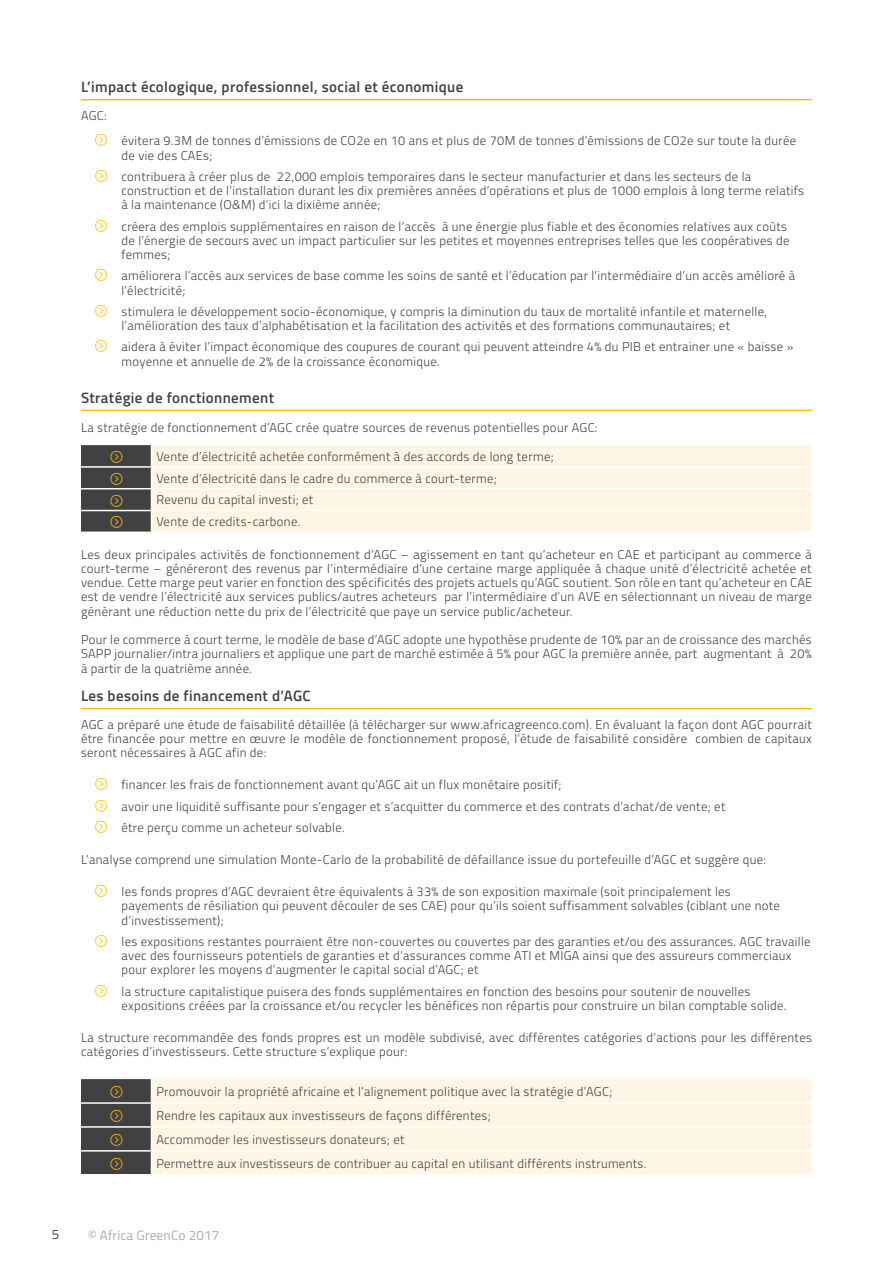
<style>
.page{position:relative;width:893px;height:1263px;background:#fff}
.page>*{position:absolute;margin:0;border:0;box-sizing:border-box;transform-origin:0 0}
.t1{font:600 15px "Titillium";letter-spacing:.025em;color:#414042}
.t2{font:13.5px "Titillium";letter-spacing:.01em;color:#afaaa3}
.t3{font:13.5px "Titillium";color:#414042}
.t4{font:300 12.75px/14.2px "Titillium";letter-spacing:.025em;color:#414042}
</style>
<div class="page">
<hr style="left:81px;top:99px;width:731px;height:2px;background:#febe10">
<hr style="left:81px;top:410px;width:731px;height:1px;background:#febe10">
<div style="left:152px;top:445px;width:660px;height:87px;background:#fff5e4"></div>
<hr style="left:151px;top:488px;width:661px;height:1px;background:#fff">
<hr style="left:151px;top:510px;width:661px;height:1px;background:#fff">
<hr style="left:151px;top:466px;width:661px;height:2px;background:#fff">
<hr style="left:81px;top:708px;width:731px;height:1px;background:#febe10">
<div style="left:152px;top:1079px;width:660px;height:95px;background:#fff5e4"></div>
<hr style="left:151px;top:1126px;width:661px;height:2px;background:#fff">
<hr style="left:151px;top:1150px;width:661px;height:1px;background:#fff">
<hr style="left:151px;top:1102px;width:661px;height:2px;background:#fff">
<svg style="left:81px;top:445px;width:71px;height:87px"></svg>
<svg style="left:81px;top:1079px;width:71px;height:96px"></svg>
<p class="t1" style="left:81px;top:76px;width:384px">L’impact écologique, professionnel, social et économique</p>
<p class="t4" style="left:81px;top:108px;width:27px">AGC:</p>
<p class="t4" style="left:122px;top:133px;width:676px">évitera 9.3M de tonnes d’émissions de CO2e en 10 ans et plus de 70M de tonnes d’émissions de CO2e sur toute la durée de vie des CAEs;</p>
<p class="t4" style="left:122px;top:169px;width:684px">contribuera à créer plus de 22,000 emplois temporaires dans le secteur manufacturier et dans les secteurs de la construction et de l’installation durant les dix premières années d’opérations et plus de 1000 emplois à long terme relatifs à la maintenance (O&amp;M) d’ici la dixième année;</p>
<p class="t4" style="left:122px;top:218px;width:670px">créera des emplois supplémentaires en raison de l’accès à une énergie plus fiable et des économies relatives aux coûts de l’énergie de secours avec un impact particulier sur les petites et moyennes entreprises telles que les coopératives de femmes;</p>
<p class="t4" style="left:122px;top:268px;width:675px">améliorera l’accès aux services de base comme les soins de santé et l’éducation par l’intermédiaire d’un accès amélioré à l’électricité;</p>
<p class="t4" style="left:122px;top:304px;width:647px">stimulera le développement socio-économique, y compris la diminution du taux de mortalité infantile et maternelle, l’amélioration des taux d’alphabétisation et la facilitation des activités et des formations communautaires; et</p>
<p class="t4" style="left:122px;top:339px;width:673px">aidera à éviter l’impact économique des coupures de courant qui peuvent atteindre 4% du PIB et entrainer une « baisse » moyenne et annuelle de 2% de la croissance économique.</p>
<p class="t1" style="left:81px;top:386px;width:195px">Stratégie de fonctionnement</p>
<p class="t4" style="left:81px;top:419px;width:518px">La stratégie de fonctionnement d’AGC crée quatre sources de revenus potentielles pour AGC:</p>
<p class="t4" style="left:156px;top:445px;width:399px;line-height:21.8px">Vente d’électricité achetée conformément à des accords de long terme; Vente d’électricité dans le cadre du commerce à court-terme;<br>Revenu du capital investi; et<br>Vente de credits-carbone.</p>
<p class="t4" style="left:81px;top:546px;width:733px;text-align:justify">Les deux principales activités de fonctionnement d’AGC – agissement en tant qu’acheteur en CAE et participant au commerce à court-terme – généreront des revenus par l’intermédiaire d’une certaine marge appliquée à chaque unité d’électricité achetée et vendue. Cette marge peut varier en fonction des spécificités des projets actuels qu’AGC soutient. Son rôle en tant qu’acheteur en CAE est de vendre l’électricité aux services publics/autres acheteurs par l’intermédiaire d’un AVE en sélectionnant un niveau de marge génèrant une réduction nette du prix de l’électricité que paye un service public/acheteur.</p>
<p class="t4" style="left:81px;top:632px;width:732px;text-align:justify">Pour le commerce à court terme, le modèle de base d’AGC adopte une hypothèse prudente de 10% par an de croissance des marchés SAPP journalier/intra journaliers et applique une part de marché estimée à 5% pour AGC la première année, part augmentant à 20% à partir de la quatrième année.</p>
<p class="t1" style="left:81px;top:685px;width:231px">Les besoins de financement d’AGC</p>
<p class="t4" style="left:81px;top:717px;width:732px;text-align:justify">AGC a préparé une étude de faisabilité détaillée (à télécharger sur www.africagreenco.com). En évaluant la façon dont AGC pourrait être financée pour mettre en œuvre le modèle de fonctionnement proposé, l’étude de faisabilité considère combien de capitaux seront nécessaires à AGC afin de:</p>
<p class="t4" style="left:122px;top:774px;width:605px;line-height:21.3px">financer les frais de fonctionnement avant qu’AGC ait un flux monétaire positif;<br>avoir une liquidité suffisante pour s’engager et s’acquitter du commerce et des contrats d’achat/de vente; et être perçu comme un acheteur solvable.</p>
<p class="t4" style="left:81px;top:852px;width:687px">L’analyse comprend une simulation Monte-Carlo de la probabilité de défaillance issue du portefeuille d’AGC et suggère que:</p>
<p class="t4" style="left:122px;top:884px;width:660px">les fonds propres d’AGC devraient être équivalents à 33% de son exposition maximale (soit principalement les payements de résiliation qui peuvent découler de ses CAE) pour qu’ils soient suffisamment solvables (ciblant une note d’investissement);</p>
<p class="t4" style="left:122px;top:934px;width:690px">les expositions restantes pourraient être non-couvertes ou couvertes par des garanties et/ou des assurances. AGC travaille avec des fournisseurs potentiels de garanties et d’assurances comme ATI et MIGA ainsi que des assureurs commerciaux pour explorer les moyens d’augmenter le capital social d’AGC; et</p>
<p class="t4" style="left:122px;top:983px;width:666px">la structure capitalistique puisera des fonds supplémentaires en fonction des besoins pour soutenir de nouvelles expositions créées par la croissance et/ou recycler les bénéfices non répartis pour construire un bilan comptable solide.</p>
<p class="t4" style="left:81px;top:1030px;width:732px">La structure recommandée des fonds propres est un modèle subdivisé, avec différentes catégories d’actions pour les différentes catégories d’investisseurs. Cette structure s’explique pour:</p>
<p class="t4" style="left:156px;top:1079px;width:491px;line-height:23.9px">Promouvoir la propriété africaine et l’alignement politique avec la stratégie d’AGC; Rendre les capitaux aux investisseurs de façons différentes;<br>Accommoder les investisseurs donateurs; et<br>Permettre aux investisseurs de contribuer au capital en utilisant différents instruments.</p>
<p class="t3" style="left:52px;top:1224px;width:9px">5</p>
<p class="t2" style="left:88px;top:1225px;width:133px">© Africa GreenCo 2017</p>
</div>
